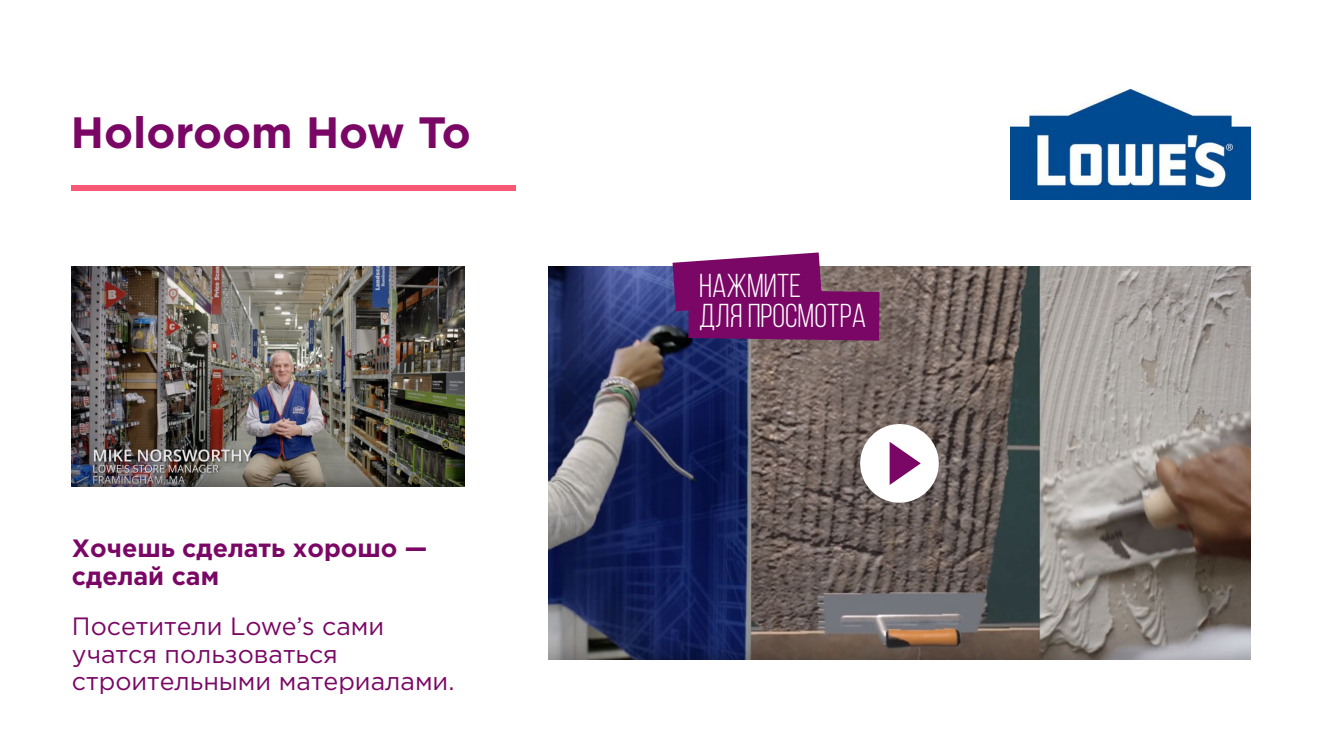
<style>
.page{position:relative;width:1326px;height:745px;background:#fff}
.page>*{position:absolute;margin:0;border:0;box-sizing:border-box;transform-origin:0 0}
.t1{font:700 43.75px "Gotham Pro";color:#7a0765}
.t2{font:33px/29.8px "Bebas Neue";color:#fff}
.t3{font:25px/27.6px "Gotham Pro";color:#7a0765}
.t4{font:700 25px/28.2px "Gotham Pro";color:#7a0765}
</style>
<div class="page">
<div style="left:72px;top:186px;width:444px;height:5px;background:#f75974"></div>
<img style="left:548px;top:267px;width:702px;height:392px">
<img style="left:72px;top:267px;width:392px;height:219px">
<div style="left:860px;top:424px;width:78px;height:78px;background:#fff;border-radius:50%"></div>
<svg style="left:889px;top:441px;width:31px;height:43px"></svg>
<svg style="left:672px;top:252px;width:207px;height:88px;background:#832873"></svg>
<img style="left:1010px;top:89px;width:240px;height:111px">
<h1 class="t1" style="left:71px;top:116px;width:401px">Holoroom How To</h1>
<p class="t4" style="left:72px;top:535px;width:357px">Хочешь сделать хорошо — сделай сам</p>
<p class="t3" style="left:72px;top:613px;width:384px">Посетители Lowe’s сами учатся пользоваться строительными материалами.</p>
<h2 class="t2" style="left:699px;top:273px;width:169px">Нажмите<br>для просмотра</h2>
</div>
